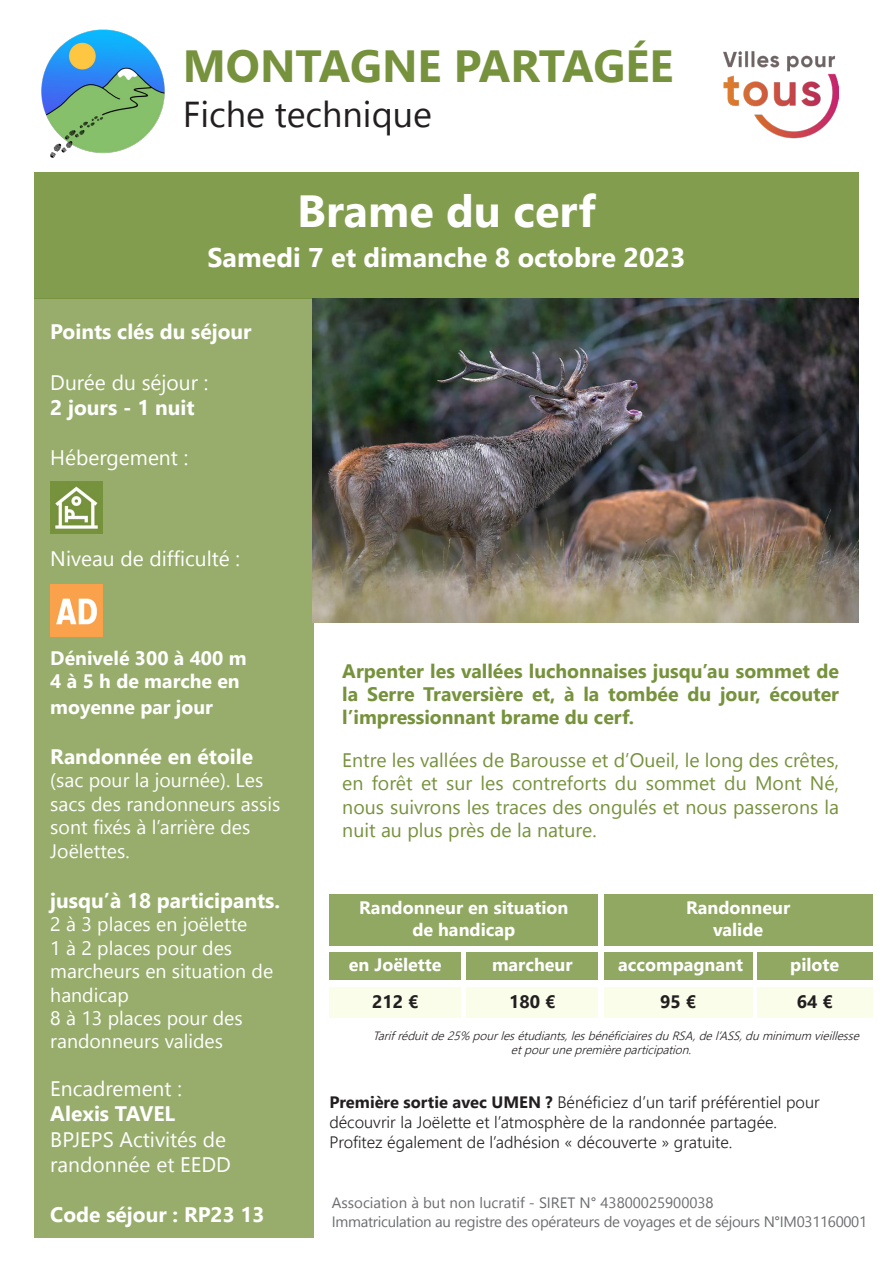
<style>
.page{position:relative;width:893px;height:1263px;background:#fff}
.page>*{position:absolute;margin:0;border:0;box-sizing:border-box;transform-origin:0 0}
.t1{font:700 45px "Leelawadee UI";color:#76923c}
.t2{font:700 45px "Leelawadee UI";color:#fff}
.t3{font:36px "Leelawadee UI";color:#231f20}
.t4{font:700 27px "Leelawadee UI";color:#fff}
.t5{font:21px/25.2px "Leelawadee UI";color:#fff}
.t6{font:700 21px "Leelawadee UI";color:#fff}
.t7{font:19.5px/23.4px "Leelawadee UI";color:#fff}
.t8{font:19.5px/23.4px "Leelawadee UI";color:#76923c;text-align:justify}
.t9{font:700 19.5px/23.4px "Leelawadee UI";color:#76923c;text-align:justify}
.t10{font:700 19.5px/25.2px "Leelawadee UI";color:#fff}
.t11{font:700 18px "Leelawadee UI";color:#fff}
.t12{font:700 18px "Leelawadee UI";color:#231f20}
.t13{font:300 16.5px/19.8px "Leelawadee UI";color:#231f20}
.t14{font:15px/19.8px "Leelawadee UI";letter-spacing:-.02em;color:#6c6d70}
.t15{font:italic 300 12px "Leelawadee UI";color:#231f20}
.s1{font-weight:700}
</style>
<div class="page">
<div style="left:34px;top:172px;width:825px;height:126px;background:#839d4f"></div>
<div style="left:34px;top:298px;width:279px;height:939px;background:#98ad6c"></div>
<img style="left:313px;top:298px;width:546px;height:325px">
<img style="left:50px;top:585px;width:52px;height:51px">
<img style="left:50px;top:481px;width:52px;height:52px">
<div style="left:329px;top:952px;width:132px;height:27px;background:#91a863"></div>
<div style="left:329px;top:894px;width:269px;height:51px;background:#91a863"></div>
<div style="left:604px;top:894px;width:269px;height:51px;background:#91a863"></div>
<div style="left:466px;top:952px;width:132px;height:27px;background:#91a863"></div>
<div style="left:604px;top:952px;width:149px;height:27px;background:#91a863"></div>
<div style="left:757px;top:952px;width:116px;height:27px;background:#91a863"></div>
<div style="left:329px;top:988px;width:132px;height:30px;background:#f9fdea"></div>
<div style="left:466px;top:988px;width:132px;height:30px;background:#f9fdea"></div>
<div style="left:604px;top:988px;width:149px;height:30px;background:#f9fdea"></div>
<div style="left:757px;top:988px;width:116px;height:30px;background:#f9fdea"></div>
<img style="left:41px;top:29px;width:124px;height:129px">
<img style="left:723px;top:51px;width:116px;height:88px">
<p class="t1" style="left:183px;top:34px;width:492px">MONTAGNE PARTAGÉE</p>
<p class="t3" style="left:183px;top:89px;width:251px">Fiche technique</p>
<h1 class="t2" style="left:297px;top:179px;width:300px">Brame du cerf</h1>
<h3 class="t4" style="left:207px;top:238px;width:480px">Samedi 7 et dimanche 8 octobre 2023</h3>
<p class="t6" style="left:50px;top:317px;width:203px">Points clés du séjour</p>
<p class="t5" style="left:50px;top:368px;width:160px">Durée du séjour :</p>
<p class="t6" style="left:50px;top:392px;width:146px">2 jours - 1 nuit</p>
<p class="t5" style="left:50px;top:444px;width:139px">Hébergement :</p>
<p class="t5" style="left:50px;top:545px;width:191px">Niveau de difficulté :</p>
<p class="t10" style="left:50px;top:644px;width:198px">Dénivelé 300 à 400 m</p>
<p class="t10" style="left:50px;top:668px;width:191px">4 à 5 h de marche en moyenne par jour</p>
<p class="t6" style="left:50px;top:742px;width:204px">Randonnée en étoile</p>
<p class="t7" style="left:50px;top:768px;width:232px">(sac pour la journée). Les sacs des randonneurs assis sont fixés à l’arrière des<br>Joëlettes.</p>
<p class="t6" style="left:50px;top:886px;width:231px">jusqu’à 18 participants.</p>
<p class="t7" style="left:50px;top:912px;width:199px">2 à 3 places en joëlette</p>
<p class="t7" style="left:50px;top:935px;width:224px">1 à 2 places pour des marcheurs en situation de handicap</p>
<p class="t7" style="left:50px;top:1005px;width:194px">8 à 13 places pour des randonneurs valides</p>
<p class="t5" style="left:50px;top:1075px;width:133px">Encadrement :<br><span class="s1">Alexis TAVEL</span></p>
<p class="t5" style="left:50px;top:1125px;width:182px">BPJEPS Activités de randonnée et EEDD</p>
<p class="t6" style="left:50px;top:1200px;width:216px">Code séjour : RP23 13</p>
<p class="t14" style="left:332px;top:1192px;width:537px">Association à but non lucratif - SIRET N° 43800025900038<br>Immatriculation au registre des opérateurs de voyages et de séjours N°IM031160001</p>
<p class="t9" style="left:342px;top:658px;width:498px">Arpenter les vallées luchonnaises jusqu’au sommet de la Serre Traversière et, à la tombée du jour, écouter l’impressionnant brame du cerf.</p>
<p class="t8" style="left:342px;top:747px;width:498px">Entre les vallées de Barousse et d’Oueil, le long des crêtes, en forêt et sur les contreforts du sommet du Mont Né, nous suivrons les traces des ongulés et nous passerons la nuit au plus près de la nature.</p>
<p class="t11" style="left:359px;top:895px;width:211px">Randonneur en situation</p>
<p class="t11" style="left:412px;top:917px;width:104px">de handicap</p>
<p class="t11" style="left:686px;top:895px;width:106px">Randonneur</p>
<p class="t11" style="left:713px;top:917px;width:52px">valide</p>
<p class="t11" style="left:349px;top:952px;width:94px">en Joëlette</p>
<p class="t11" style="left:492px;top:952px;width:82px">marcheur</p>
<p class="t11" style="left:618px;top:952px;width:126px">accompagnant</p>
<p class="t11" style="left:790px;top:952px;width:51px">pilote</p>
<p class="t12" style="left:372px;top:989px;width:48px">212 €</p>
<p class="t12" style="left:509px;top:989px;width:48px">180 €</p>
<p class="t12" style="left:660px;top:989px;width:37px">95 €</p>
<p class="t12" style="left:797px;top:989px;width:37px">64 €</p>
<p class="t15" style="left:373px;top:1027px;width:492px">Tarifréduitde25% pourlesétudiants,lesbénéficiairesduRSA,del’ASS,duminimum vieillesse</p>
<p class="t15" style="left:511px;top:1042px;width:186px">etpourunepremièreparticipation.</p>
<p class="t13" style="left:329px;top:1092px;width:492px"><span class="s1">Première sortie avec UMEN ?</span> Bénéficiez d’un tarif préférentiel pour découvrir la Joëlette et l’atmosphère de la randonnée partagée.<br>Profitez également de l’adhésion « découverte » gratuite.</p>
</div>
